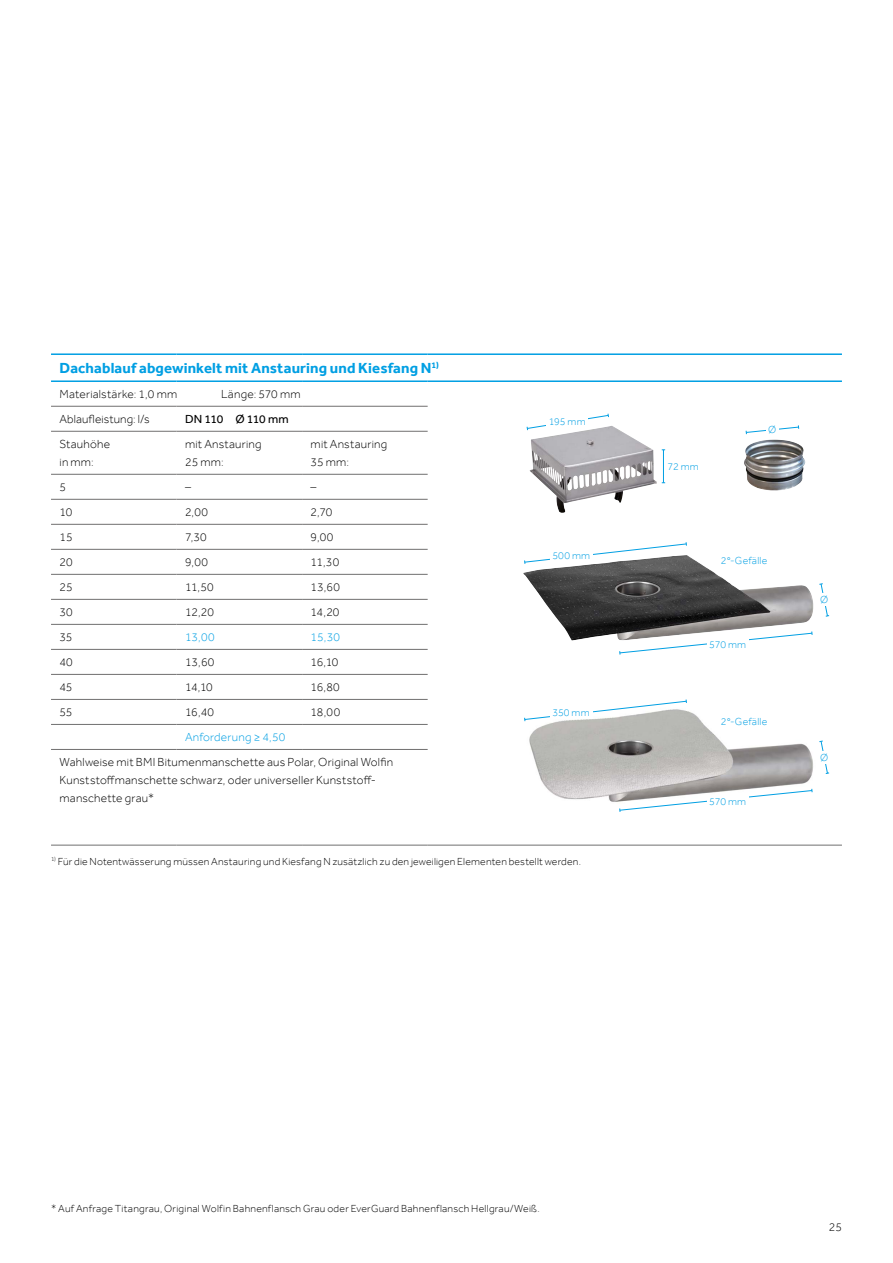
<style>
.page{position:relative;width:893px;height:1263px;background:#fff}
.page>*{position:absolute;margin:0;border:0;box-sizing:border-box;transform-origin:0 0}
.t1{font:700 15px "Effra";letter-spacing:.01em;color:#009fe3}
.t2{font:300 12px/18px "Effra";letter-spacing:.015em;color:#000}
.t3{font:300 12px "Effra";letter-spacing:.015em;color:#009fe3}
.t4{font:12px "Effra";letter-spacing:-.015em;color:#000}
.t5{font:300 10.5px "Effra";letter-spacing:.02em;color:#000}
.t6{font:300 10.5px "Effra";letter-spacing:.025em;color:#009fe3}
</style>
<div class="page">
<img style="left:529px;top:426px;width:128px;height:87px">
<svg style="left:526px;top:413px;width:83px;height:18px"></svg>
<div style="left:547px;top:416px;width:41px;height:11px;background:#fff"></div>
<hr style="left:663px;top:450px;width:1px;height:33px;background:#009fe3">
<img style="left:744px;top:440px;width:62px;height:51px">
<svg style="left:745px;top:425px;width:54px;height:9px"></svg>
<div style="left:766px;top:424px;width:13px;height:12px;background:#fff"></div>
<svg style="left:593px;top:542px;width:94px;height:13px"></svg>
<img style="left:523px;top:555px;width:291px;height:86px">
<div style="left:550px;top:549px;width:43px;height:12px;background:#fff"></div>
<svg style="left:619px;top:631px;width:194px;height:23px"></svg>
<div style="left:707px;top:638px;width:42px;height:12px;background:#fff"></div>
<svg style="left:819px;top:583px;width:11px;height:34px"></svg>
<div style="left:818px;top:594px;width:13px;height:12px;background:#fff"></div>
<div style="left:719px;top:555px;width:50px;height:11px;background:#fff"></div>
<img style="left:524px;top:711px;width:289px;height:91px">
<svg style="left:524px;top:699px;width:163px;height:22px"></svg>
<div style="left:550px;top:706px;width:43px;height:12px;background:#fff"></div>
<svg style="left:619px;top:789px;width:194px;height:23px"></svg>
<div style="left:707px;top:795px;width:42px;height:12px;background:#fff"></div>
<svg style="left:819px;top:740px;width:11px;height:34px"></svg>
<div style="left:818px;top:751px;width:13px;height:12px;background:#fff"></div>
<div style="left:719px;top:716px;width:50px;height:11px;background:#fff"></div>
<hr style="left:51px;top:406px;width:126px;height:1px;background:#706f6f">
<hr style="left:51px;top:431px;width:126px;height:1px;background:#706f6f">
<hr style="left:51px;top:474px;width:126px;height:1px;background:#706f6f">
<hr style="left:177px;top:474px;width:125px;height:1px;background:#706f6f">
<hr style="left:302px;top:474px;width:126px;height:1px;background:#706f6f">
<hr style="left:51px;top:499px;width:126px;height:1px;background:#706f6f">
<hr style="left:177px;top:499px;width:125px;height:1px;background:#706f6f">
<hr style="left:302px;top:499px;width:126px;height:1px;background:#706f6f">
<hr style="left:51px;top:524px;width:126px;height:1px;background:#706f6f">
<hr style="left:177px;top:524px;width:125px;height:1px;background:#706f6f">
<hr style="left:302px;top:524px;width:126px;height:1px;background:#706f6f">
<hr style="left:51px;top:549px;width:126px;height:1px;background:#706f6f">
<hr style="left:177px;top:549px;width:125px;height:1px;background:#706f6f">
<hr style="left:302px;top:549px;width:126px;height:1px;background:#706f6f">
<hr style="left:51px;top:574px;width:126px;height:1px;background:#706f6f">
<hr style="left:177px;top:574px;width:125px;height:1px;background:#706f6f">
<hr style="left:302px;top:574px;width:126px;height:1px;background:#706f6f">
<hr style="left:51px;top:599px;width:126px;height:1px;background:#706f6f">
<hr style="left:177px;top:599px;width:125px;height:1px;background:#706f6f">
<hr style="left:302px;top:599px;width:126px;height:1px;background:#706f6f">
<hr style="left:51px;top:624px;width:126px;height:1px;background:#706f6f">
<hr style="left:177px;top:624px;width:125px;height:1px;background:#706f6f">
<hr style="left:302px;top:624px;width:126px;height:1px;background:#706f6f">
<hr style="left:51px;top:649px;width:126px;height:1px;background:#706f6f">
<hr style="left:177px;top:649px;width:125px;height:1px;background:#706f6f">
<hr style="left:302px;top:649px;width:126px;height:1px;background:#706f6f">
<hr style="left:51px;top:674px;width:126px;height:1px;background:#706f6f">
<hr style="left:51px;top:353px;width:126px;height:2px;background:#009fe3">
<hr style="left:177px;top:353px;width:125px;height:2px;background:#009fe3">
<hr style="left:302px;top:353px;width:126px;height:2px;background:#009fe3">
<hr style="left:428px;top:353px;width:414px;height:2px;background:#009fe3">
<hr style="left:51px;top:380px;width:126px;height:2px;background:#009fe3">
<hr style="left:177px;top:380px;width:125px;height:2px;background:#009fe3">
<hr style="left:302px;top:380px;width:126px;height:2px;background:#009fe3">
<hr style="left:428px;top:380px;width:414px;height:2px;background:#009fe3">
<hr style="left:177px;top:406px;width:125px;height:1px;background:#706f6f">
<hr style="left:302px;top:406px;width:126px;height:1px;background:#706f6f">
<hr style="left:177px;top:431px;width:125px;height:1px;background:#706f6f">
<hr style="left:302px;top:431px;width:126px;height:1px;background:#706f6f">
<hr style="left:177px;top:674px;width:125px;height:1px;background:#706f6f">
<hr style="left:302px;top:674px;width:126px;height:1px;background:#706f6f">
<hr style="left:51px;top:699px;width:126px;height:1px;background:#706f6f">
<hr style="left:177px;top:699px;width:125px;height:1px;background:#706f6f">
<hr style="left:302px;top:699px;width:126px;height:1px;background:#706f6f">
<hr style="left:51px;top:724px;width:126px;height:1px;background:#706f6f">
<hr style="left:177px;top:724px;width:125px;height:1px;background:#706f6f">
<hr style="left:302px;top:724px;width:126px;height:1px;background:#706f6f">
<hr style="left:51px;top:749px;width:126px;height:1px;background:#706f6f">
<hr style="left:177px;top:749px;width:125px;height:1px;background:#706f6f">
<hr style="left:302px;top:749px;width:126px;height:1px;background:#706f6f">
<hr style="left:51px;top:845px;width:126px;height:1px;background:#706f6f">
<hr style="left:177px;top:845px;width:125px;height:1px;background:#706f6f">
<hr style="left:302px;top:845px;width:126px;height:1px;background:#706f6f">
<hr style="left:428px;top:845px;width:414px;height:1px;background:#706f6f">
<p class="t1" style="left:60px;top:359px;width:381px">Dachablauf abgewinkelt mit Anstauring und Kiesfang N<sup>1)</sup></p>
<p class="t2" style="left:60px;top:385px;width:119px">Materialstärke: 1,0 mm</p>
<p class="t2" style="left:221px;top:385px;width:81px">Länge: 570 mm</p>
<p class="t2" style="left:60px;top:410px;width:92px">Ablaufleistung: l/s</p>
<p class="t4" style="left:185px;top:412px;width:105px">DN 110 Ø 110 mm</p>
<p class="t2" style="left:60px;top:435px;width:52px">Stauhöhe in mm:</p>
<p class="t2" style="left:185px;top:435px;width:78px">mit Anstauring<br>25 mm:</p>
<p class="t2" style="left:311px;top:435px;width:78px">mit Anstauring<br>35 mm:</p>
<p class="t2" style="left:60px;top:478px;width:8px">5</p>
<p class="t2" style="left:185px;top:478px;width:7px">–</p>
<p class="t2" style="left:311px;top:478px;width:7px">–</p>
<p class="t2" style="left:60px;top:503px;width:14px">10</p>
<p class="t2" style="left:185px;top:503px;width:24px">2,00</p>
<p class="t2" style="left:311px;top:503px;width:23px">2,70</p>
<p class="t2" style="left:60px;top:528px;width:15px">15</p>
<p class="t2" style="left:185px;top:528px;width:23px">7,30</p>
<p class="t2" style="left:311px;top:528px;width:24px">9,00</p>
<p class="t2" style="left:60px;top:553px;width:15px">20</p>
<p class="t2" style="left:185px;top:553px;width:24px">9,00</p>
<p class="t2" style="left:311px;top:553px;width:30px">11,30</p>
<p class="t2" style="left:60px;top:578px;width:15px">25</p>
<p class="t2" style="left:185px;top:578px;width:30px">11,50</p>
<p class="t2" style="left:311px;top:578px;width:31px">13,60</p>
<p class="t2" style="left:60px;top:603px;width:15px">30</p>
<p class="t2" style="left:185px;top:603px;width:31px">12,20</p>
<p class="t2" style="left:311px;top:603px;width:30px">14,20</p>
<p class="t2" style="left:60px;top:628px;width:14px">35</p>
<p class="t3" style="left:185px;top:630px;width:31px">13,00</p>
<p class="t3" style="left:311px;top:630px;width:31px">15,30</p>
<p class="t2" style="left:60px;top:653px;width:15px">40</p>
<p class="t2" style="left:185px;top:653px;width:31px">13,60</p>
<p class="t2" style="left:311px;top:653px;width:29px">16,10</p>
<p class="t2" style="left:60px;top:678px;width:14px">45</p>
<p class="t2" style="left:185px;top:678px;width:29px">14,10</p>
<p class="t2" style="left:311px;top:678px;width:31px">16,80</p>
<p class="t2" style="left:60px;top:703px;width:14px">55</p>
<p class="t2" style="left:185px;top:703px;width:30px">16,40</p>
<p class="t2" style="left:311px;top:703px;width:31px">18,00</p>
<p class="t3" style="left:185px;top:730px;width:102px">Anforderung ≥ 4,50</p>
<p class="t2" style="left:60px;top:753px;width:335px">Wahlweise mit BMI Bitumenmanschette aus Polar, Original Wolfin<br>Kunststoffmanschette schwarz, oder universeller Kunststoff&shy;manschette grau*</p>
<p class="t6" style="left:549px;top:415px;width:38px">195 mm</p>
<p class="t6" style="left:552px;top:549px;width:39px">500 mm</p>
<p class="t6" style="left:552px;top:706px;width:39px">350 mm</p>
<p class="t5" style="left:51px;top:855px;width:531px"><sup>1)</sup> Für die Notentwässerung müssen Anstauring und Kiesfang N zusätzlich zu den jeweiligen Elementen bestellt werden.</p>
<p class="t6" style="left:667px;top:461px;width:33px">72 mm</p>
<p class="t6" style="left:768px;top:423px;width:10px">Ø</p>
<p class="t6" style="left:721px;top:554px;width:48px">2°-Gefälle</p>
<p class="t6" style="left:709px;top:638px;width:38px">570 mm</p>
<p class="t6" style="left:721px;top:715px;width:48px">2°-Gefälle</p>
<p class="t6" style="left:709px;top:795px;width:38px">570 mm</p>
<p class="t6" style="left:820px;top:594px;width:10px">Ø</p>
<p class="t6" style="left:820px;top:751px;width:10px">Ø</p>
<p class="t5" style="left:51px;top:1202px;width:490px">* Auf Anfrage Titangrau, Original Wolfin Bahnenflansch Grau oder EverGuard Bahnenflansch Hellgrau/Weiß.</p>
<p class="t2" style="left:829px;top:1218px;width:15px">25</p>
</div>
